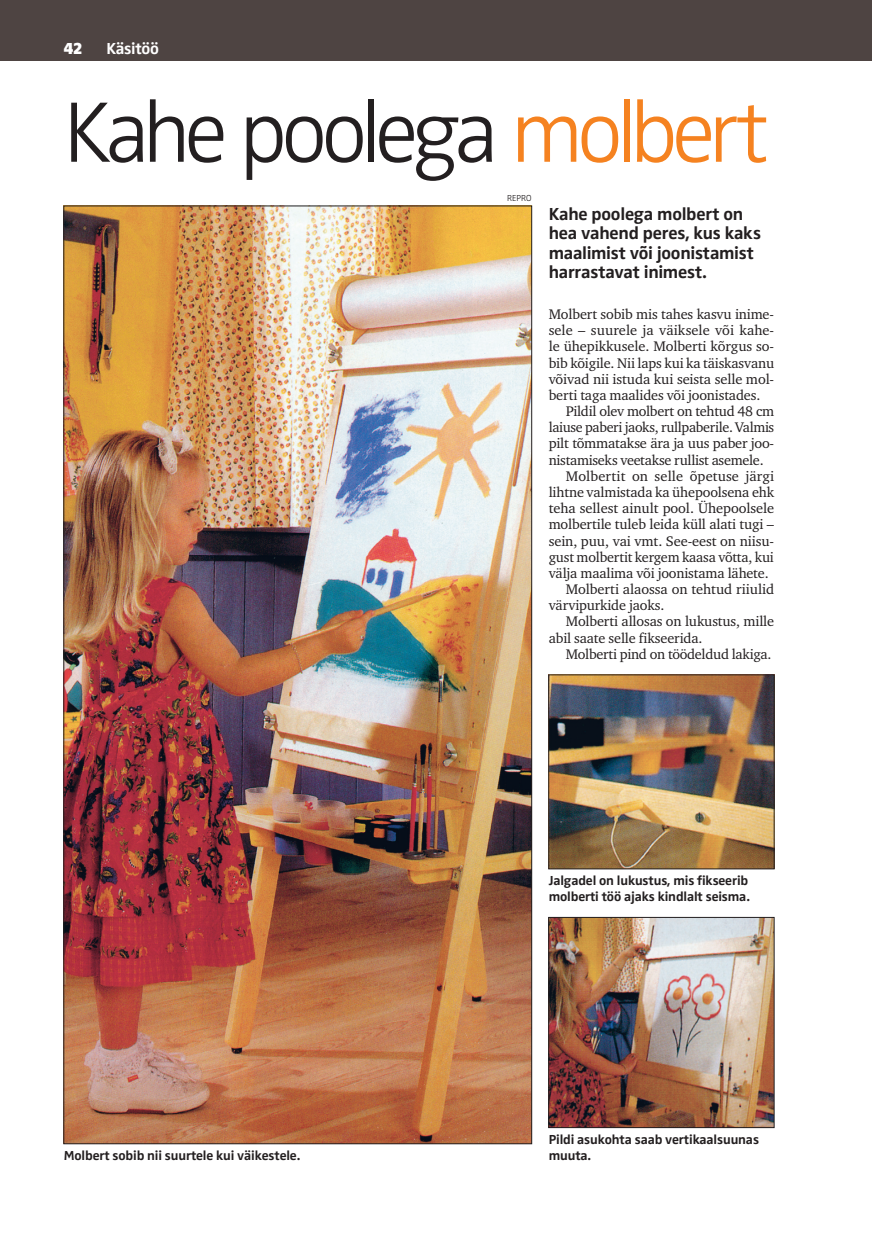
<style>
.page{position:relative;width:872px;height:1234px;background:#fff}
.page>*{position:absolute;margin:0;border:0;box-sizing:border-box;transform-origin:0 0}
.t1{font:300 88.5px "Zwo Pro";letter-spacing:-.07em;color:#231f20}
.t2{font:700 18px/19.5px "Zwo Pro";letter-spacing:-.015em;color:#231f20}
.t3{font:700 16.5px "Zwo Pro";letter-spacing:-.02em;color:#fff}
.t4{font:900 16.5px "Zwo Pro";color:#fff}
.t5{font:14.25px "Charter ITC";letter-spacing:-.01em;color:#231f20}
.t6{font:14.25px "Charter ITC";letter-spacing:.01em;color:#231f20}
.t7{font:700 13.5px/16.2px "Zwo Pro";letter-spacing:-.01em;color:#231f20}
.t8{font:300 9px "Zwo Pro";color:#231f20}
.s1{color:#f58220}
</style>
<div class="page">
<div style="left:0;top:0;width:872px;height:60px;background:#4e4442"></div>
<img style="left:66px;top:208px;width:464px;height:933px">
<img style="left:550px;top:676px;width:222px;height:190px">
<div style="left:548px;top:674px;width:226px;height:194px;border:1px solid #231f20"></div>
<img style="left:550px;top:919px;width:222px;height:206px">
<div style="left:548px;top:917px;width:226px;height:210px;border:1px solid #231f20"></div>
<p class="t4" style="left:64px;top:39px;width:20px">42</p>
<p class="t3" style="left:106px;top:39px;width:54px">Käsitöö</p>
<h1 class="t1" style="left:64px;top:81px;width:707px">Kahe poolega <span class="s1">molbert</span></h1>
<p class="t7" style="left:64px;top:1147px;width:238px">Molbert sobib nii suurtele kui väikestele.</p>
<p class="t8" style="left:507px;top:193px;width:26px">REPRO</p>
<p class="t2" style="left:549px;top:204px;width:214px">Kahe poolega molbert on hea vahend peres, kus kaks maalimist või joonistamist harrastavat inimest.</p>
<p class="t5" style="left:549px;top:305px;width:227px">Molbert sobib mis tahes kasvu inime-</p>
<p class="t5" style="left:549px;top:321px;width:227px">sele – suurele ja väiksele või kahe-</p>
<p class="t5" style="left:549px;top:337px;width:227px">le ühepikkusele. Molberti kõrgus so-</p>
<p class="t5" style="left:549px;top:354px;width:227px">bib kõigile. Nii laps kui ka täiskasvanu</p>
<p class="t5" style="left:549px;top:370px;width:227px">võivad nii istuda kui seista selle mol-</p>
<p class="t5" style="left:549px;top:386px;width:213px">berti taga maalides või joonistades.</p>
<p class="t5" style="left:566px;top:402px;width:210px">Pildil olev molbert on tehtud 48 cm</p>
<p class="t5" style="left:549px;top:418px;width:227px">laiuse paberi jaoks, rullpaberile. Valmis</p>
<p class="t5" style="left:549px;top:434px;width:227px">pilt tõmmatakse ära ja uus paber joo-</p>
<p class="t5" style="left:549px;top:451px;width:216px">nistamiseks veetakse rullist asemele.</p>
<p class="t6" style="left:566px;top:467px;width:210px">Molbertit on selle õpetuse järgi</p>
<p class="t5" style="left:549px;top:483px;width:227px">lihtne valmistada ka ühepoolsena ehk</p>
<p class="t5" style="left:549px;top:499px;width:227px">teha sellest ainult pool. Ühepoolsele</p>
<p class="t5" style="left:549px;top:515px;width:227px">molbertile tuleb leida küll alati tugi –</p>
<p class="t5" style="left:549px;top:531px;width:227px">sein, puu, vai vmt. See-eest on niisu-</p>
<p class="t5" style="left:549px;top:547px;width:227px">gust molbertit kergem kaasa võtta, kui</p>
<p class="t5" style="left:549px;top:564px;width:221px">välja maalima või joonistama lähete.</p>
<p class="t5" style="left:566px;top:580px;width:210px">Molberti alaossa on tehtud riiulid</p>
<p class="t5" style="left:549px;top:596px;width:117px">värvipurkide jaoks.</p>
<p class="t5" style="left:566px;top:612px;width:210px">Molberti allosas on lukustus, mille</p>
<p class="t5" style="left:549px;top:628px;width:155px">abil saate selle fikseerida.</p>
<p class="t5" style="left:566px;top:644px;width:207px">Molberti pind on töödeldud lakiga.</p>
<p class="t7" style="left:549px;top:872px;width:203px">Jalgadel on lukustus, mis fikseerib molberti töö ajaks kindlalt seisma.</p>
<p class="t7" style="left:549px;top:1131px;width:212px">Pildi asukohta saab vertikaalsuunas muuta.</p>
</div>
